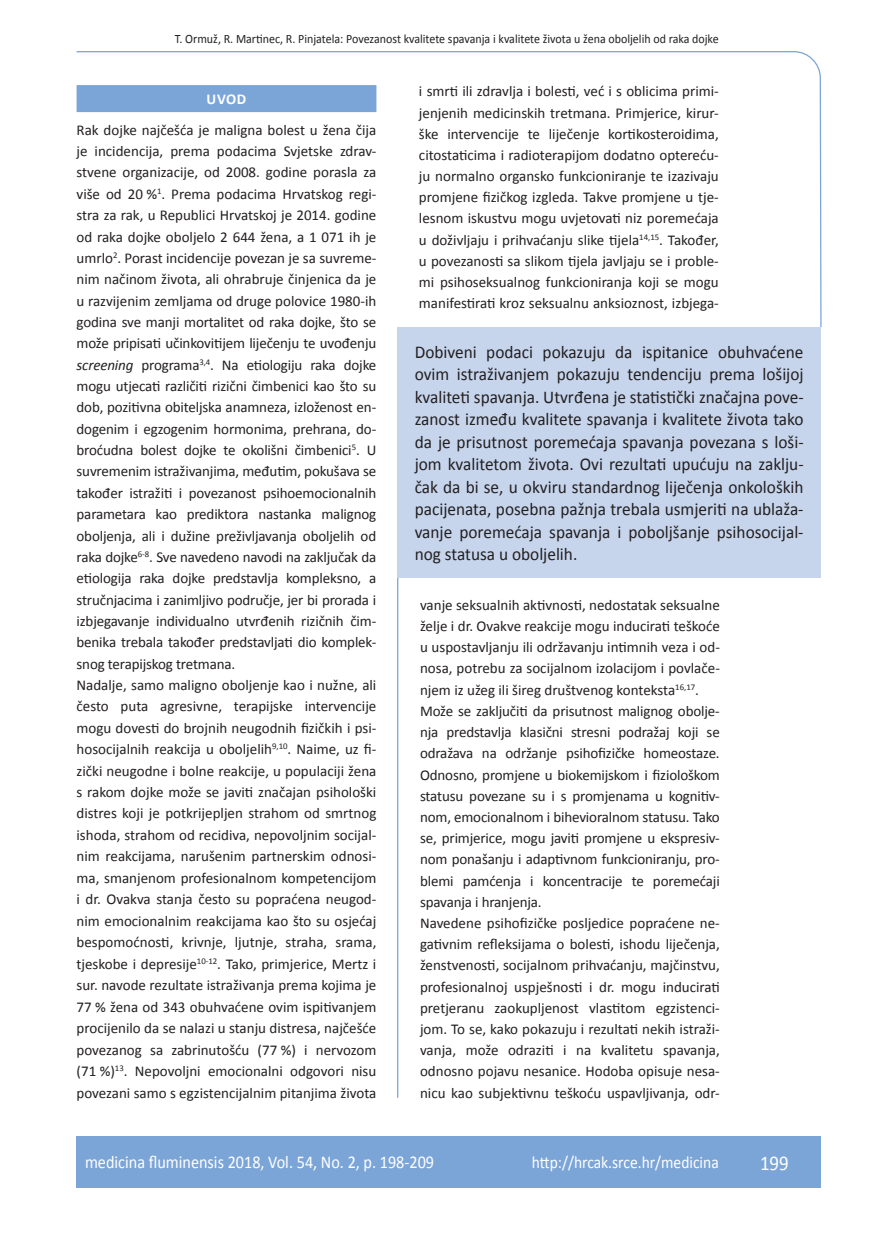
<style>
.page{position:relative;width:872px;height:1234px;background:#fff}
.page>*{position:absolute;margin:0;border:0;box-sizing:border-box;transform-origin:0 0}
.t1{font:21px "Calibri";color:#fff;scale:.9 1}
.t2{font:18px/22.5px "Calibri";color:#231f20;text-align:justify;scale:.96 1}
.t3{font:18px "Calibri";color:#fff;scale:.9 1}
.t4{font:17.25px "Calibri";color:#fff;scale:.9 1}
.t5{font:15px/21.5px "Calibri";letter-spacing:-.005em;color:#231f20}
.t6{font:700 15px "Calibri";color:#fff}
.t7{font:12.75px "Calibri";color:#231f20;scale:.94 1}
.s1{font-style:italic}
</style>
<div class="page">
<svg style="left:76px;top:51px;width:746px;height:277px"></svg>
<hr style="left:397px;top:577px;width:1px;height:520px;background:#7ca5d7">
<div style="left:77px;top:1135px;width:744px;height:51px;background:#7ca5d7"></div>
<div style="left:77px;top:85px;width:299px;height:27px;background:#7ca5d7"></div>
<div style="left:398px;top:327px;width:422px;height:250px;background:#c6d5ec"></div>
<p class="t7" style="left:175px;top:30px;width:580px">T. Ormuž, R. Martinec, R. Pinjatela: Povezanost kvalitete spavanja i kvalitete života u žena oboljelih od raka dojke</p>
<p class="t6" style="left:207px;top:90px;width:41px">UVOD</p>
<p class="t5" style="left:77px;top:118px;width:301px">Rak dojke najčešća je maligna bolest u žena čija je incidencija, prema podacima Svjetske zdrav&shy;stvene organizacije, od 2008. godine porasla za više od 20 %<sup>1</sup>. Prema podacima Hrvatskog regi&shy;stra za rak, u Republici Hrvatskoj je 2014. godine od raka dojke oboljelo 2 644 žena, a 1 071 ih je umrlo<sup>2</sup>. Porast incidencije povezan je sa suvreme&shy;nim načinom života, ali ohrabruje činjenica da je u razvijenim zemljama od druge polovice 1980-ih godina sve manji mortalitet od raka dojke, što se može pripisati učinkovitijem liječenju te uvođenju <span class="s1">screening</span> programa<sup>3,4</sup>. Na etiologiju raka dojke mogu utjecati različiti rizični čimbenici kao što su dob, pozitivna obiteljska anamneza, izloženost en&shy;dogenim i egzogenim hormonima, prehrana, do&shy;broćudna bolest dojke te okolišni čimbenici<sup>5</sup>. U suvremenim istraživanjima, međutim, pokušava se također istražiti i povezanost psihoemocionalnih parametara kao prediktora nastanka malignog oboljenja, ali i dužine preživljavanja oboljelih od raka dojke<sup>6-8</sup>. Sve navedeno navodi na zaključak da etiologija raka dojke predstavlja kompleksno, a stručnjacima i zanimljivo područje, jer bi prorada i izbjegavanje individualno utvrđenih rizičnih čim&shy;benika trebala također predstavljati dio komplek&shy;snog terapijskog tretmana.<br>Nadalje, samo maligno oboljenje kao i nužne, ali često puta agresivne, terapijske intervencije mogu dovesti do brojnih neugodnih fizičkih i psi&shy;hosocijalnih reakcija u oboljelih<sup>9,10</sup>. Naime, uz fi&shy;zički neugodne i bolne reakcije, u populaciji žena s rakom dojke može se javiti značajan psihološki distres koji je potkrijepljen strahom od smrtnog ishoda, strahom od recidiva, nepovoljnim socijal&shy;nim reakcijama, narušenim partnerskim odnosi&shy;ma, smanjenom profesionalnom kompetencijom i dr. Ovakva stanja često su popraćena neugod&shy;nim emocionalnim reakcijama kao što su osjećaj bespomoćnosti, krivnje, ljutnje, straha, srama, tjeskobe i depresije<sup>10-12</sup>. Tako, primjerice, Mertz i sur. navode rezultate istraživanja prema kojima je 77 % žena od 343 obuhvaćene ovim ispitivanjem procijenilo da se nalazi u stanju distresa, najčešće povezanog sa zabrinutošću (77 %) i nervozom (71 %)<sup>13</sup>. Nepovoljni emocionalni odgovori nisu povezani samo s egzistencijalnim pitanjima života</p>
<p class="t5" style="left:419px;top:80px;width:301px;text-align:justify">i smrti ili zdravlja i bolesti, već i s oblicima primi&shy;jenjenih medicinskih tretmana. Primjerice, kirur&shy;ške intervencije te liječenje kortikosteroidima, citostaticima i radioterapijom dodatno optereću&shy;ju normalno organsko funkcioniranje te izazivaju promjene fizičkog izgleda. Takve promjene u tje&shy;lesnom iskustvu mogu uvjetovati niz poremećaja u doživljaju i prihvaćanju slike tijela<sup>14,15</sup>. Također, u povezanosti sa slikom tijela javljaju se i proble&shy;mi psihoseksualnog funkcioniranja koji se mogu manifestirati kroz seksualnu anksioznost, izbjega-</p>
<p class="t2" style="left:415px;top:339px;width:407px">Dobiveni podaci pokazuju da ispitanice obuhvaćene ovim istraživanjem pokazuju tendenciju prema lošijoj kvaliteti spavanja. Utvrđena je statistički značajna pove&shy;zanost između kvalitete spavanja i kvalitete života tako da je prisutnost poremećaja spavanja povezana s loši&shy;jom kvalitetom života. Ovi rezultati upućuju na zaklju&shy;čak da bi se, u okviru standardnog liječenja onkoloških pacijenata, posebna pažnja trebala usmjeriti na ublaža&shy;vanje poremećaja spavanja i poboljšanje psihosocijal&shy;nog statusa u oboljelih.</p>
<p class="t5" style="left:420px;top:593px;width:301px">vanje seksualnih aktivnosti, nedostatak seksualne želje i dr. Ovakve reakcije mogu inducirati teškoće u uspostavljanju ili održavanju intimnih veza i od&shy;nosa, potrebu za socijalnom izolacijom i povlače&shy;njem iz užeg ili šireg društvenog konteksta<sup>16,17</sup>.<br>Može se zaključiti da prisutnost malignog obolje&shy;nja predstavlja klasični stresni podražaj koji se odražava na održanje psihofizičke homeostaze.<br>Odnosno, promjene u biokemijskom i fiziološkom statusu povezane su i s promjenama u kognitiv&shy;nom, emocionalnom i bihevioralnom statusu. Tako se, primjerice, mogu javiti promjene u ekspresiv&shy;nom ponašanju i adaptivnom funkcioniranju, pro&shy;blemi pamćenja i koncentracije te poremećaji spavanja i hranjenja.<br>Navedene psihofizičke posljedice popraćene ne&shy;gativnim refleksijama o bolesti, ishodu liječenja, ženstvenosti, socijalnom prihvaćanju, majčinstvu, profesionalnoj uspješnosti i dr. mogu inducirati pretjeranu zaokupljenost vlastitom egzistenci&shy;jom. To se, kako pokazuju i rezultati nekih istraži&shy;vanja, može odraziti i na kvalitetu spavanja, odnosno pojavu nesanice. Hodoba opisuje nesa&shy;nicu kao subjektivnu teškoću uspavljivanja, odr-</p>
<p class="t3" style="left:85px;top:1150px;width:389px">medicina fluminensis 2018, Vol. 54, No. 2, p. 198-209</p>
<p class="t4" style="left:532px;top:1151px;width:209px">http://hrcak.srce.hr/medicina</p>
<h1 class="t1" style="left:760px;top:1149px;width:33px">199</h1>
</div>
